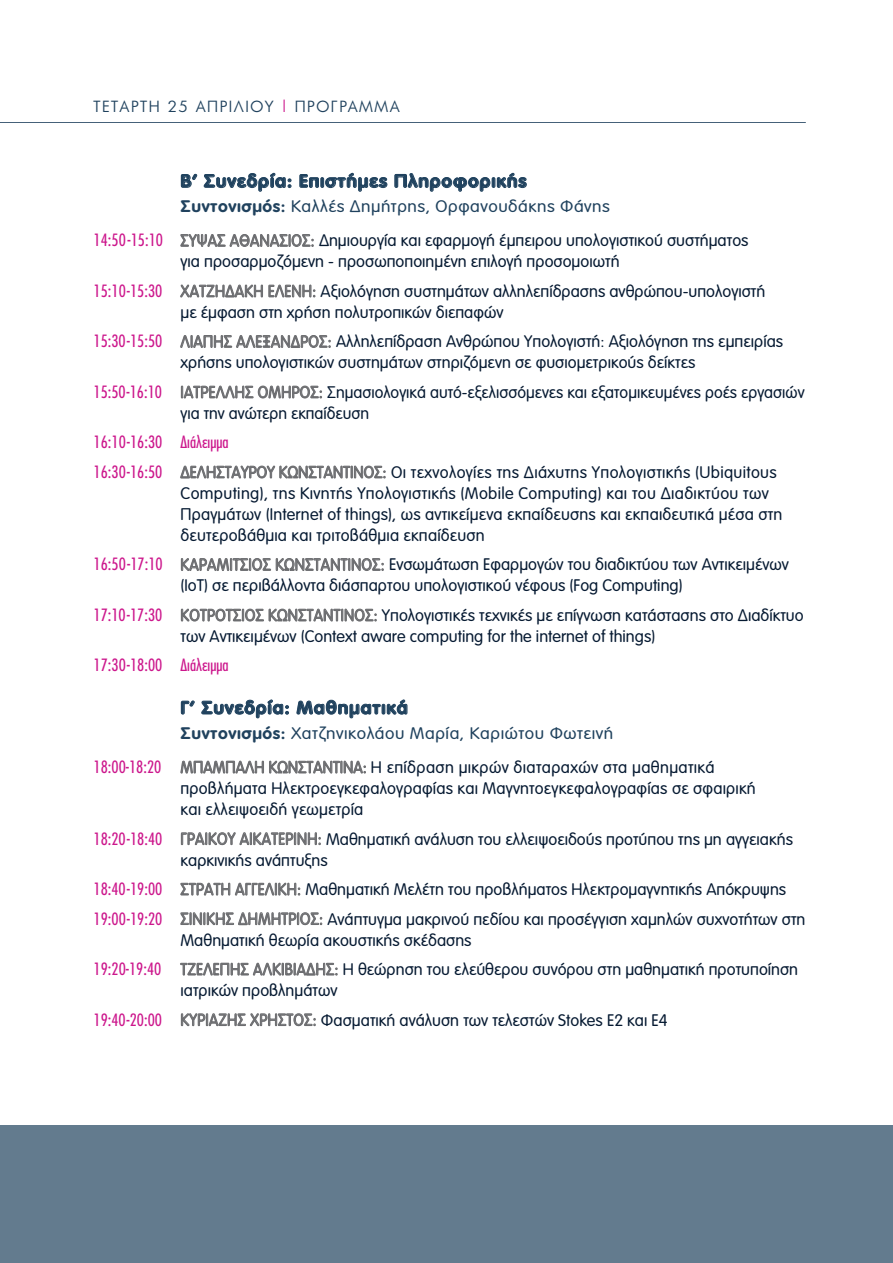
<style>
.page{position:relative;width:893px;height:1263px;background:#fff}
.page>*{position:absolute;margin:0;border:0;box-sizing:border-box;transform-origin:0 0}
.t1{font:800 18px "PF Futura Neu Rounded";letter-spacing:.05em;color:#20425e;scale:1.05 1}
.t2{font:300 16.5px/29.5px "PF Futura Neu Rounded";color:#061a32}
.t3{font:300 16.5px/21px "PF Futura Neu Rounded";letter-spacing:.02em;color:#061a32}
.t4{font:500 16.5px "PF Futura Neu Cond";color:#cc178c}
.t5{font:15px "PF Futura Neu";letter-spacing:.1em;color:#20425e}
.s1{color:#cc178c}
.s2{font-weight:800;color:#20425e}
.s3{color:#20425e}
.s4{font-family:"PF Futura Neu Cond";font-weight:500;color:#cc178c}
.s5{color:#6c6d70}
</style>
<div class="page">
<svg style="left:181px;top:174px;width:16px;height:14px"></svg>
<svg style="left:204px;top:173px;width:87px;height:19px"></svg>
<svg style="left:300px;top:173px;width:87px;height:19px"></svg>
<svg style="left:395px;top:173px;width:132px;height:19px"></svg>
<svg style="left:181px;top:234px;width:132px;height:13px"></svg>
<svg style="left:180px;top:285px;width:83px;height:12px"></svg>
<svg style="left:269px;top:285px;width:46px;height:12px"></svg>
<svg style="left:180px;top:335px;width:150px;height:13px"></svg>
<svg style="left:181px;top:385px;width:141px;height:14px"></svg>
<svg style="left:180px;top:466px;width:205px;height:12px"></svg>
<svg style="left:181px;top:558px;width:202px;height:13px"></svg>
<svg style="left:181px;top:609px;width:195px;height:12px"></svg>
<svg style="left:181px;top:701px;width:14px;height:13px"></svg>
<svg style="left:201px;top:700px;width:88px;height:18px"></svg>
<svg style="left:297px;top:700px;width:110px;height:18px"></svg>
<svg style="left:181px;top:760px;width:185px;height:14px"></svg>
<svg style="left:181px;top:832px;width:140px;height:13px"></svg>
<svg style="left:181px;top:883px;width:119px;height:12px"></svg>
<svg style="left:181px;top:912px;width:141px;height:14px"></svg>
<svg style="left:180px;top:963px;width:157px;height:12px"></svg>
<svg style="left:181px;top:1013px;width:134px;height:13px"></svg>
<hr style="left:0;top:122px;width:806px;height:1px;background:#20425e">
<div style="left:0;top:1125px;width:893px;height:138px;background:#637b8e"></div>
<p class="t5" style="left:94px;top:97px;width:308px">ΤΕΤΑΡΤΗ 25 ΑΠΡΙΛΊΟΥ <span class="s1">|</span> ΠΡΟΓΡΑΜΜΑ</p>
<p class="t1" style="left:181px;top:170px;width:331px">Β’ Συνεδρία: Επιστήμες Πληροφορικής</p>
<p class="t2" style="left:94px;top:189px;width:656px;line-height:34px;text-indent:87px"><span class="s2">Συντονισμός:</span> <span class="s3">Καλλές Δημήτρης, Ορφανουδάκης Φάνης<br></span><span class="s4">14:50-15:10</span> <span class="s5">ΣΥΨΑΣ ΑΘΑΝΑΣΙΟΣ:</span> Δημιουργία και εφαρμογή έμπειρου υπολογιστικού συστήματος</p>
<p class="t2" style="left:94px;top:247px;width:673px;text-indent:87px">για προσαρμοζόμενη - προσωποποιημένη επιλογή προσομοιωτή<br><span class="s4">15:10-15:30</span> <span class="s5">ΧΑΤΖΗΔΑΚΗ ΕΛΕΝΗ:</span> Αξιολόγηση συστημάτων αλληλεπίδρασης ανθρώπου-υπολογιστή</p>
<p class="t2" style="left:94px;top:297px;width:691px;text-indent:87px">με έμφαση στη χρήση πολυτροπικών διεπαφών<br><span class="s4">15:30-15:50</span> <span class="s5">ΛΙΑΠΗΣ ΑΛΕΞΑΝΔΡΟΣ:</span> Αλληλεπίδραση Ανθρώπου Υπολογιστή: Αξιολόγηση της εμπειρίας</p>
<p class="t2" style="left:94px;top:348px;width:712px;text-indent:87px">χρήσης υπολογιστικών συστημάτων στηριζόμενη σε φυσιομετρικούς δείκτες<br><span class="s4">15:50-16:10</span> <span class="s5">ΙΑΤΡΕΛΛΗΣ ΟΜΗΡΟΣ:</span> Σημασιολογικά αυτό-εξελισσόμενες και εξατομικευμένες ροές εργασιών</p>
<p class="t2" style="left:181px;top:398px;width:190px">για την ανώτερη εκπαίδευση</p>
<p class="t4" style="left:94px;top:432px;width:137px">16:10-16:30 Διάλειμμα</p>
<p class="t3" style="left:181px;top:462px;width:603px;text-indent:-87px"><span class="s4">16:30-16:50</span> <span class="s5">ΔΕΛΗΣΤΑΥΡΟΥ ΚΩΝΣΤΑΝΤΙΝΟΣ:</span> Οι τεχνολογίες της Διάχυτης Υπολογιστικής (Ubiquitous Computing), της Κινητής Υπολογιστικής (Mobile Computing) και του Διαδικτύου των Πραγμάτων (Internet of things), ως αντικείμενα εκπαίδευσης και εκπαιδευτικά μέσα στη δευτεροβάθμια και τριτοβάθμια εκπαίδευση</p>
<p class="t2" style="left:181px;top:554px;width:610px;line-height:21px;text-indent:-87px"><span class="s4">16:50-17:10</span> <span class="s5">ΚΑΡΑΜΙΤΣΙΟΣ ΚΩΝΣΤΑΝΤΙΝΟΣ:</span> Ενσωμάτωση Εφαρμογών του διαδικτύου των Αντικειμένων (IoT) σε περιβάλλοντα διάσπαρτου υπολογιστικού νέφους (Fog Computing)</p>
<p class="t2" style="left:181px;top:605px;width:625px;line-height:21px;text-indent:-87px"><span class="s4">17:10-17:30</span> <span class="s5">ΚΟΤΡΟΤΣΙΟΣ ΚΩΝΣΤΑΝΤΙΝΟΣ:</span> Υπολογιστικές τεχνικές με επίγνωση κατάστασης στο Διαδίκτυο των Αντικειμένων (Context aware computing for the internet of things)</p>
<p class="t4" style="left:94px;top:655px;width:137px">17:30-18:00 Διάλειμμα</p>
<p class="t1" style="left:181px;top:697px;width:218px">Γ’ Συνεδρία: Μαθηματικά</p>
<p class="t3" style="left:94px;top:716px;width:623px;line-height:34px;text-indent:87px"><span class="s2">Συντονισμός:</span> <span class="s3">Χατζηνικολάου Μαρία, Καριώτου Φωτεινή<br></span><span class="s4">18:00-18:20</span> <span class="s5">ΜΠΑΜΠΑΛΗ ΚΩΝΣΤΑΝΤΙΝΑ:</span> Η επίδραση μικρών διαταραχών στα μαθηματικά</p>
<p class="t2" style="left:181px;top:778px;width:577px;line-height:21px">προβλήματα Ηλεκτροεγκεφαλογραφίας και Μαγνητοεγκεφαλογραφίας σε σφαιρική και ελλειψοειδή γεωμετρία</p>
<p class="t2" style="left:181px;top:828px;width:614px;line-height:21px;text-indent:-87px"><span class="s4">18:20-18:40</span> <span class="s5">ΓΡΑΙΚΟΥ ΑΙΚΑΤΕΡΙΝΗ:</span> Μαθηματική ανάλυση του ελλειψοειδούς προτύπου της μη αγγειακής καρκινικής ανάπτυξης</p>
<p class="t2" style="left:94px;top:874px;width:713px"><span class="s4">18:40-19:00</span> <span class="s5">ΣΤΡΑΤΗ ΑΓΓΕΛΙΚΗ:</span> Μαθηματική Μελέτη του προβλήματος Ηλεκτρομαγνητικής Απόκρυψης<br><span class="s4">19:00-19:20</span> <span class="s5">ΣΙΝΙΚΗΣ ΔΗΜΗΤΡΙΟΣ:</span> Ανάπτυγμα μακρινού πεδίου και προσέγγιση χαμηλών συχνοτήτων στη</p>
<p class="t2" style="left:94px;top:925px;width:706px;text-indent:87px">Μαθηματική θεωρία ακουστικής σκέδασης<br><span class="s4">19:20-19:40</span> <span class="s5">ΤΖΕΛΕΠΗΣ ΑΛΚΙΒΙΑΔΗΣ:</span> Η θεώρηση του ελεύθερου συνόρου στη μαθηματική προτυποίηση</p>
<p class="t2" style="left:94px;top:975px;width:576px;text-indent:87px">ιατρικών προβλημάτων<br><span class="s4">19:40-20:00</span> <span class="s5">ΚΥΡΙΑΖΗΣ ΧΡΗΣΤΟΣ:</span> Φασματική ανάλυση των τελεστών Stokes E2 και Ε4</p>
</div>
